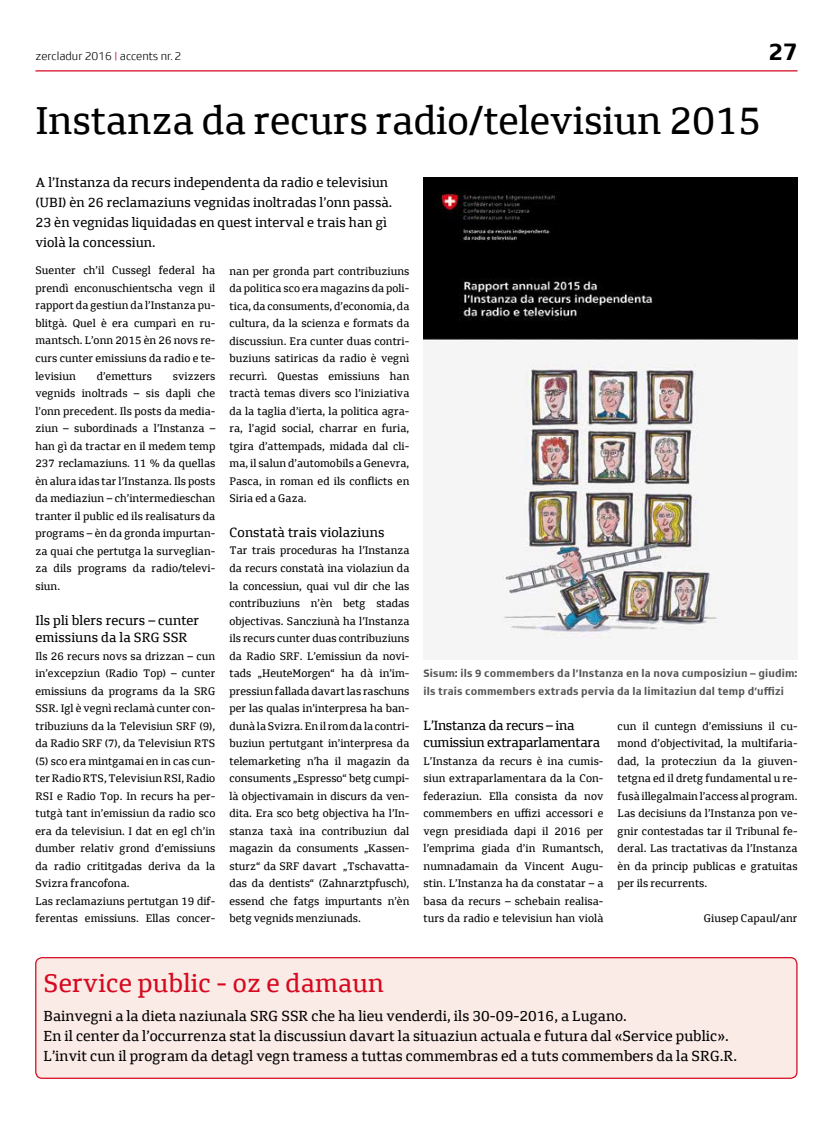
<style>
.page{position:relative;width:833px;height:1134px;background:#fff}
.page>*{position:absolute;margin:0;border:0;box-sizing:border-box;transform-origin:0 0}
.t1{font:40px "SRGSSR Type Serif";color:#000}
.t2{font:26.25px "SRGSSR Type Serif";letter-spacing:.01em;color:#d50920}
.t3{font:700 25px "SRGSSR Type";color:#000}
.t4{font:15px/20px "SRGSSR Type Serif";letter-spacing:.005em;color:#000}
.t5{font:13.75px/20px "SRGSSR Type Serif";letter-spacing:.005em;color:#000}
.t6{font:13.75px/17.5px "SRGSSR Type Serif";letter-spacing:-.02em;color:#000}
.t7{font:300 11.88px "SRGSSR Type";color:#000}
.t8{font:11.25px/17.5px "SRGSSR Type Serif";letter-spacing:.005em;color:#000;text-align:justify}
.t9{font:700 11.25px/17.5px "SRGSSR Type";letter-spacing:.01em;color:#565655}
.s1{color:#d50920}
</style>
<div class="page">
<hr style="left:35px;top:70px;width:762px;height:1px;background:#d50920">
<img style="left:423px;top:177px;width:374px;height:462px">
<div style="left:36px;top:958px;width:761px;height:120px;background:#fbebe6;border-radius:6px"></div>
<div style="left:35px;top:957px;width:762px;height:122px;border:1px solid #d50920;border-radius:6px"></div>
<p class="t7" style="left:35px;top:50px;width:147px">zercladur 2016 <span class="s1">|</span> accents nr.2</p>
<h3 class="t3" style="left:768px;top:37px;width:30px">27</h3>
<h1 class="t1" style="left:35px;top:97px;width:727px">Instanza da recurs radio/televisiun 2015</h1>
<p class="t5" style="left:35px;top:172px;width:358px">A l’Instanza da recurs independenta da radio e televisiun (UBI) èn 26 reclamaziuns vegnidas inoltradas l’onn passà.<br>23 èn vegnidas liquidadas en quest interval e trais han gì violà la concessiun.</p>
<p class="t8" style="left:35px;top:262px;width:181px">Suenter ch’il Cussegl federal ha prendì enconuschientscha vegn il rapport da gestiun da l’Instanza pu&shy;blitgà. Quel è era cumparì en ru&shy;mantsch. L’onn 2015 èn 26 novs re&shy;curs cunter emissiuns da radio e te&shy;levisiun</p>
<p class="t8" style="left:97px;top:367px;width:57px">d’emetturs</p>
<p class="t8" style="left:35px;top:367px;width:181px;text-indent:137px">svizzers vegnids inoltrads – sis dapli che l’onn precedent. Ils posts da media&shy;ziun – subordinads a l’Instanza – han gì da tractar en il medem temp 237 reclamaziuns. 11 % da quellas èn alura idas tar l’Instanza. Ils posts da mediaziun – ch’intermedieschan tranter il public ed ils realisaturs da programs – èn da gronda impurtan&shy;za quai che pertutga la surveglian&shy;za dils programs da radio/televi&shy;siun.</p>
<p class="t5" style="left:35px;top:611px;width:165px;line-height:17.5px">Ils pli blers recurs – cunter emissiuns da la SRG SSR</p>
<p class="t8" style="left:35px;top:647px;width:181px;text-align:left">Ils 26 recurs novs sa drizzan – cun in’excepziun (Radio Top) – cunter emissiuns da programs da la SRG SSR. Igl è vegnì reclamà cunter con&shy;tribuziuns da la Televisiun SRF (9), da Radio SRF (7), da Televisiun RTS (5) sco era mintgamai en in cas cun&shy;ter Radio RTS, Televisiun RSI, Radio RSI e Radio Top. In recurs ha per&shy;tutgà tant in’emissiun da radio sco era da televisiun. I dat en egl ch’in dumber relativ grond d’emissiuns da radio crititgadas deriva da la Svizra francofona.<br>Las reclamaziuns pertutgan 19 dif&shy;ferentas emissiuns. Ellas concer-</p>
<p class="t8" style="left:229px;top:262px;width:181px">nan per gronda part contribuziuns da politica sco era magazins da poli&shy;tica, da consuments, d’economia, da cultura, da la scienza e formats da discussiun. Era cunter duas contri&shy;buziuns satiricas da radio è vegnì recurrì. Questas emissiuns han tractà temas divers sco l’iniziativa da la taglia d’ierta, la politica agra&shy;ra, l’agid social, charrar en furia, tgira d’attempads, midada dal cli&shy;ma, il salun d’automobils a Genevra, Pasca, in roman ed ils conflicts en Siria ed a Gaza.</p>
<p class="t5" style="left:229px;top:522px;width:156px">Constatà trais violaziuns</p>
<p class="t8" style="left:229px;top:542px;width:181px">Tar trais proceduras ha l’Instanza da recurs constatà ina violaziun da la concessiun, quai vul dir che las contribuziuns n’èn betg stadas objectivas. Sancziunà ha l’Instanza ils recurs cunter duas contribuziuns da Radio SRF. L’emissiun da novi&shy;tads „HeuteMorgen“ ha dà in’im&shy;pressiun fallada davart las raschuns per las qualas in’interpresa ha ban&shy;dunà la Svizra. En il rom da la contri&shy;buziun pertutgant in’interpresa da telemarketing n’ha il magazin da consuments „Espresso“ betg cumpi&shy;là objectivamain in discurs da ven&shy;dita. Era sco betg objectiva ha l’In&shy;stanza taxà ina contribuziun dal magazin da consuments „Kassen&shy;sturz“ da SRF davart „Tschavatta&shy;das da dentists“ (Zahnarztpfusch), essend che fatgs impurtants n’èn betg vegnids menziunads.</p>
<p class="t9" style="left:423px;top:664px;width:375px">Sisum: ils 9 commembers da l’Instanza en la nova cumposiziun – giudim: ils trais commembers extrads pervia da la limitaziun dal temp d’uffizi</p>
<p class="t6" style="left:423px;top:716px;width:178px">L’Instanza da recurs – ina cumissiun extraparlamentara</p>
<p class="t8" style="left:423px;top:752px;width:181px">L’Instanza da recurs è ina cumis&shy;siun extraparlamentara da la Con&shy;federaziun. Ella consista da nov commembers en uffizi accessori e vegn presidiada dapi il 2016 per l’emprima giada d’in Rumantsch, numnadamain da Vincent Augu&shy;stin. L’Instanza ha da constatar – a basa da recurs – schebain realisa&shy;turs da radio e televisiun han violà</p>
<p class="t8" style="left:617px;top:717px;width:181px">cun il cuntegn d’emissiuns il cu&shy;mond d’objectivitad, la multifaria&shy;dad, la protecziun da la giuven&shy;tetgna ed il dretg fundamental u re&shy;fusà illegalmain l’access al program.<br>Las decisiuns da l’Instanza pon ve&shy;gnir contestadas tar il Tribunal fe&shy;deral. Las tractativas da l’Instanza èn da princip publicas e gratuitas per ils recurrents.</p>
<p class="t8" style="left:704px;top:909px;width:95px">Giusep Capaul/anr</p>
<h2 class="t2" style="left:43px;top:967px;width:342px">Service public - oz e damaun</h2>
<p class="t4" style="left:43px;top:1005px;width:695px">Bainvegni a la dieta naziunala SRG SSR che ha lieu venderdi, ils 30-09-2016, a Lugano.<br>En il center da l’occurrenza stat la discussiun davart la situaziun actuala e futura dal «Service public».<br>L’invit cun il program da detagl vegn tramess a tuttas commembras ed a tuts commembers da la SRG.R.</p>
</div>
